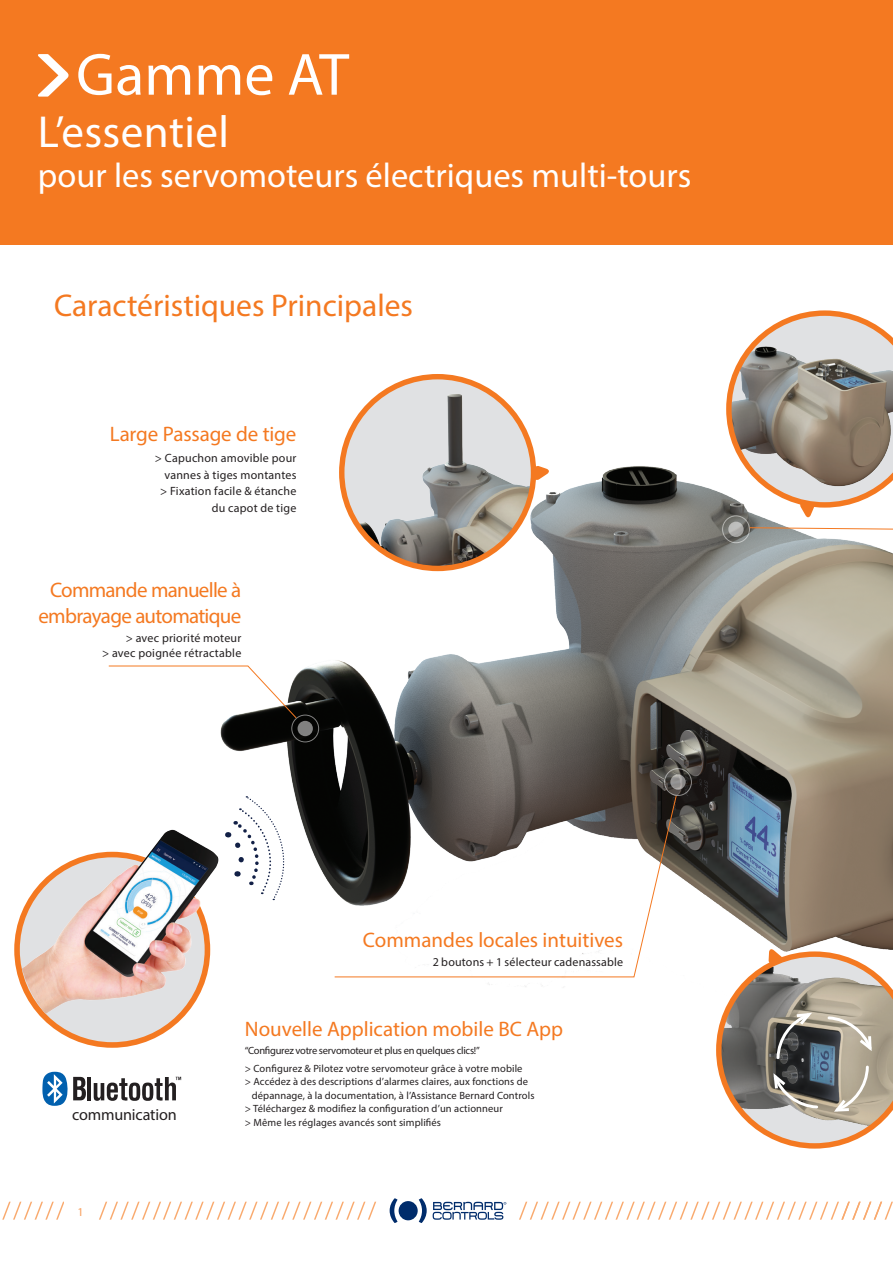
<style>
.page{position:relative;width:893px;height:1263px;background:#fff}
.page>*{position:absolute;margin:0;border:0;box-sizing:border-box;transform-origin:0 0}
.t1{font:60px "Myriad Pro";color:#fff}
.t2{font:45px "Myriad Pro";letter-spacing:.01em;color:#fff}
.t3{font:34.5px "Myriad Pro";color:#fff}
.t4{font:31.5px "Myriad Pro";color:#f47921}
.t5{font:21px "Myriad Pro";letter-spacing:-.005em;color:#f47921}
.t6{font:21px/25.5px "Myriad Pro";letter-spacing:-.035em;color:#f47921;text-align:center}
.t7{font:16.2px "Myriad Pro";letter-spacing:-.01em;color:#231f20}
.t8{font:12px/16.5px "Myriad Pro";letter-spacing:.02em;color:#231f20;text-align:right}
.t9{font:12px "Myriad Pro";color:#f89d5b}
.t10{font:10.5px/13.5px "Myriad Pro";letter-spacing:.01em;color:#231f20}
.t11{font:10.5px "Myriad Pro";letter-spacing:-.025em;color:#231f20}
</style>
<div class="page">
<div style="left:0;top:0;width:893px;height:244px;background:#f47921"></div>
<svg style="left:38px;top:54px;width:31px;height:43px"></svg>
<svg style="left:419px;top:1198px;width:8px;height:25px"></svg>
<svg style="left:390px;top:1198px;width:8px;height:25px"></svg>
<div style="left:399px;top:1201px;width:19px;height:19px;background:#002c6b;border-radius:50%"></div>
<svg style="left:433px;top:1202px;width:73px;height:18px"></svg>
<svg style="left:2px;top:1202px;width:374px;height:17px"></svg>
<svg style="left:519px;top:1202px;width:374px;height:17px"></svg>
<div style="left:64px;top:1201px;width:34px;height:20px;background:#fff"></div>
<img style="left:220px;top:374px;width:673px;height:613px">
<svg style="left:17px;top:854px;width:190px;height:191px"></svg>
<div style="left:709px;top:392px;width:16px;height:15px;background:#fff;border-radius:50%"></div>
<div style="left:703px;top:386px;width:28px;height:28px;border:1px solid #fff;border-radius:50%"></div>
<svg style="left:728px;top:522px;width:16px;height:15px"></svg>
<div style="left:722px;top:515px;width:28px;height:28px;border:1px solid #fff;border-radius:50%"></div>
<div style="left:298px;top:721px;width:15px;height:15px;background:#818180;border-radius:50%"></div>
<div style="left:291px;top:715px;width:28px;height:27px;border:1px solid #fff;border-radius:50%"></div>
<svg style="left:670px;top:774px;width:16px;height:16px"></svg>
<div style="left:664px;top:768px;width:28px;height:28px;border:1px solid #fff;border-radius:50%"></div>
<svg style="left:108px;top:665px;width:189px;height:54px"></svg>
<svg style="left:334px;top:795px;width:343px;height:182px"></svg>
<img style="left:18px;top:820px;width:212px;height:206px">
<svg style="left:726px;top:310px;width:167px;height:208px"></svg>
<img style="left:342px;top:377px;width:191px;height:191px;border-radius:96px">
<div style="left:339px;top:374px;width:197px;height:197px;border:5px solid #f47921;border-radius:50%"></div>
<svg style="left:534px;top:465px;width:16px;height:16px"></svg>
<hr style="left:87px;top:1077px;width:4px;height:23px;background:#231f20">
<svg style="left:94px;top:1077px;width:87px;height:24px"></svg>
<svg style="left:42px;top:1072px;width:44px;height:34px"></svg>
<svg style="left:226px;top:796px;width:68px;height:104px"></svg>
<svg style="left:716px;top:948px;width:177px;height:200px"></svg>
<svg style="left:749px;top:527px;width:144px;height:4px"></svg>
<p class="t1" style="left:76px;top:38px;width:274px">Gamme AT</p>
<p class="t2" style="left:38px;top:104px;width:193px">L’essentiel</p>
<p class="t3" style="left:38px;top:154px;width:655px">pour les servomoteurs électriques multi-tours</p>
<p class="t4" style="left:54px;top:286px;width:361px">Caractéristiques Principales</p>
<p class="t5" style="left:110px;top:421px;width:188px">Large Passage de tige</p>
<p class="t8" style="left:155px;top:450px;width:143px">&gt; Capuchon amovible pour vannes à tiges montantes &gt; Fixation facile &amp; étanche du capot de tige</p>
<p class="t6" style="left:38px;top:577px;width:204px">Commande manuelle à embrayage automatique</p>
<p class="t8" style="left:102px;top:630px;width:141px;line-height:15px">&gt; avec priorité moteur<br>&gt; avec poignée rétractable</p>
<p class="t5" style="left:363px;top:927px;width:262px">Commandes locales intuitives</p>
<p class="t8" style="left:433px;top:953px;width:192px">2 boutons + 1 sélecteur cadenassable</p>
<p class="t7" style="left:72px;top:1104px;width:106px">communication</p>
<p class="t9" style="left:78px;top:1204px;width:8px">1</p>
<p class="t5" style="left:245px;top:1016px;width:320px">Nouvelle Application mobile BC App</p>
<p class="t11" style="left:245px;top:1044px;width:236px">“Configurez votre servomoteur et plus en quelques clics!”</p>
<p class="t10" style="left:245px;top:1061px;width:279px">&gt; Configurez &amp; Pilotez votre servomoteur grâce à votre mobile</p>
<p class="t10" style="left:252px;top:1075px;width:284px;text-indent:-7px">&gt; Accédez à des descriptions d’alarmes claires, aux fonctions de dépannage, à la documentation, à l’Assistance Bernard Controls</p>
<p class="t10" style="left:245px;top:1102px;width:259px">&gt; Téléchargez &amp; modifiez la configuration d’un actionneur</p>
<p class="t10" style="left:245px;top:1115px;width:198px">&gt; Même les réglages avancés sont simplifiés</p>
</div>
